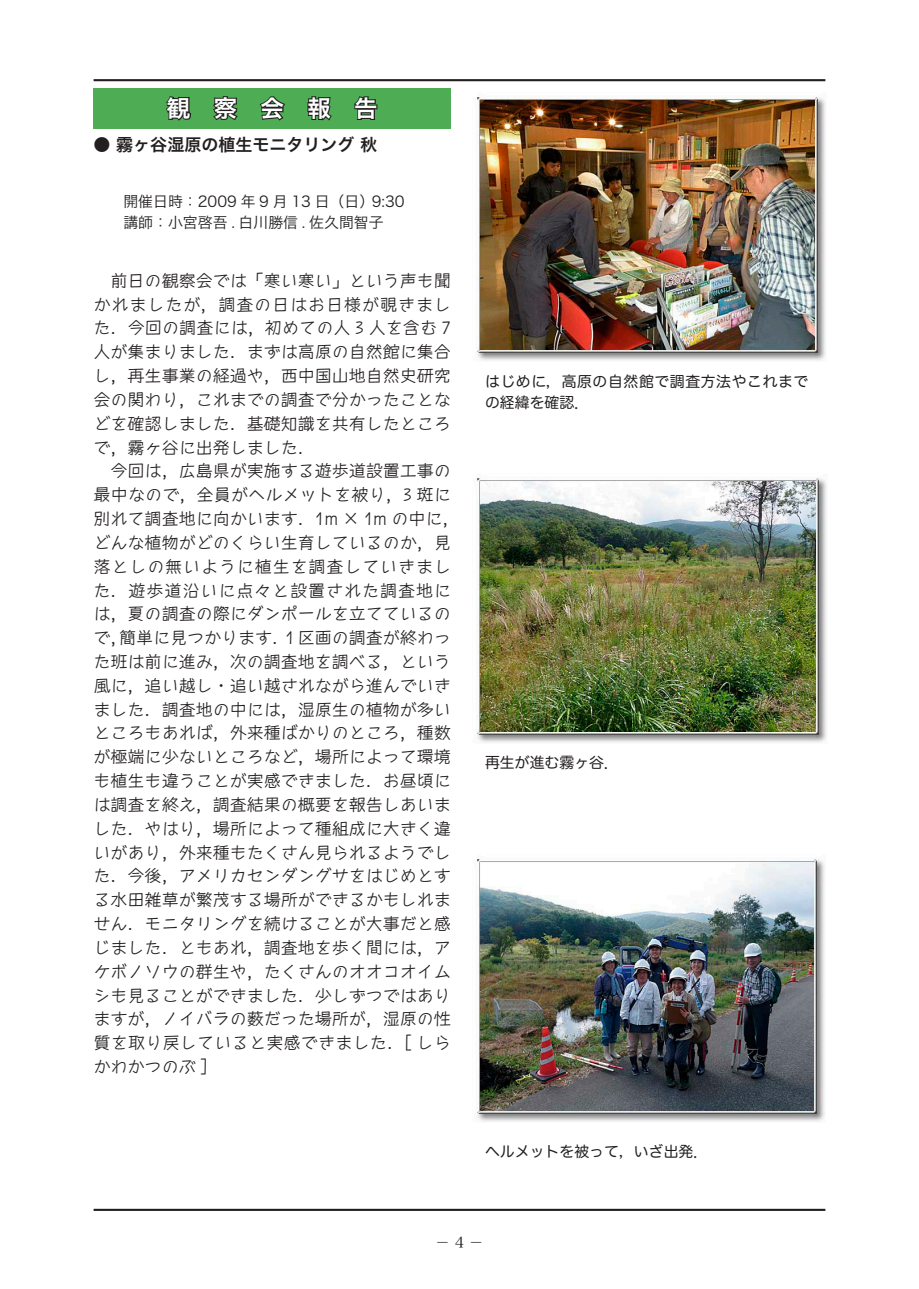
<style>
.page{position:relative;width:919px;height:1289px;background:#fff}
.page>*{position:absolute;margin:0;border:0;box-sizing:border-box;transform-origin:0 0}
.t1{font:23.4px "Hira Kaku Pro W6";color:#fff}
.t2{font:500 16.95px/23.9px "September";color:#231f20;text-align:justify}
.t3{font:16.95px "Hira Kaku Pro W6";color:#231f20}
.t4{font:14.85px/20.9px "Hira Kaku Pro W3";color:#231f20}
.t5{font:14.85px/20.2px "Hira Maru Pro W4";letter-spacing:.04em;color:#231f20}
.t6{font:14.85px "Hira Maru Pro W4";color:#231f20}
</style>
<div class="page">
<hr style="left:94px;top:1208px;width:731px;height:2px;background:#231f20">
<hr style="left:94px;top:79px;width:731px;height:2px;background:#231f20">
<div style="left:94px;top:88px;width:357px;height:41px;background:#4eac54"></div>
<svg style="left:166px;top:96px;width:25px;height:25px"></svg>
<svg style="left:213px;top:96px;width:25px;height:24px"></svg>
<svg style="left:259px;top:96px;width:26px;height:25px"></svg>
<svg style="left:307px;top:96px;width:25px;height:25px"></svg>
<svg style="left:354px;top:96px;width:24px;height:24px"></svg>
<img style="left:477px;top:97px;width:349px;height:264px">
<img style="left:477px;top:859px;width:348px;height:263px">
<img style="left:477px;top:478px;width:350px;height:265px">
<h1 class="t1" style="left:167px;top:87px;width:212px">観　察　会　報　告</h1>
<p class="t3" style="left:94px;top:129px;width:285px">● 霧ヶ谷湿原の植生モニタリング 秋</p>
<p class="t4" style="left:123px;top:190px;width:283px">開催日時：2009 年 9 月 13 日（日）9:30講師：小宮啓吾 . 白川勝信 . 佐久間智子</p>
<p class="t2" style="left:94px;top:268px;width:359px;text-indent:17px">前日の観察会では「寒い寒い」という声も聞かれましたが，調査の日はお日様が覗きました．今回の調査には，初めての人 3 人を含む 7人が集まりました．まずは高原の自然館に集合し，再生事業の経過や，西中国山地自然史研究会の関わり，これまでの調査で分かったことなどを確認しました．基礎知識を共有したところで，霧ヶ谷に出発しました．</p>
<p class="t2" style="left:94px;top:459px;width:367px;text-align:left;text-indent:17px">今回は，広島県が実施する遊歩道設置工事の最中なので，全員がヘルメットを被り，3 斑に別れて調査地に向かいます．1m × 1m の中に，どんな植物がどのくらい生育しているのか，見落としの無いように植生を調査していきました．遊歩道沿いに点々と設置された調査地には，夏の調査の際にダンポールを立てているので，簡単に見つかります．1 区画の調査が終わった班は前に進み，次の調査地を調べる，という風に，追い越し・追い越されながら進んでいきました．調査地の中には，湿原生の植物が多いところもあれば，外来種ばかりのところ，種数が極端に少ないところなど，場所によって環境も植生も違うことが実感できました．お昼頃には調査を終え，調査結果の概要を報告しあいました．やはり，場所によって種組成に大きく違いがあり，外来種もたくさん見られるようでした．今後，アメリカセンダングサをはじめとする水田雑草が繁茂する場所ができるかもしれません．モニタリングを続けることが大事だと感じました．ともあれ，調査地を歩く間には，アケボノソウの群生や，たくさんのオオコオイムシも見ることができました．少しずつではありますが，ノイバラの薮だった場所が，湿原の性質を取り戻していると実感できました．[ しらかわかつのぶ ]</p>
<p class="t5" style="left:485px;top:371px;width:325px">はじめに，高原の自然館で調査方法やこれまでの経緯を確認．</p>
<p class="t6" style="left:485px;top:749px;width:135px">再生が進む霧ヶ谷．</p>
<p class="t6" style="left:485px;top:1138px;width:225px">ヘルメットを被って，いざ出発．</p>
</div>
